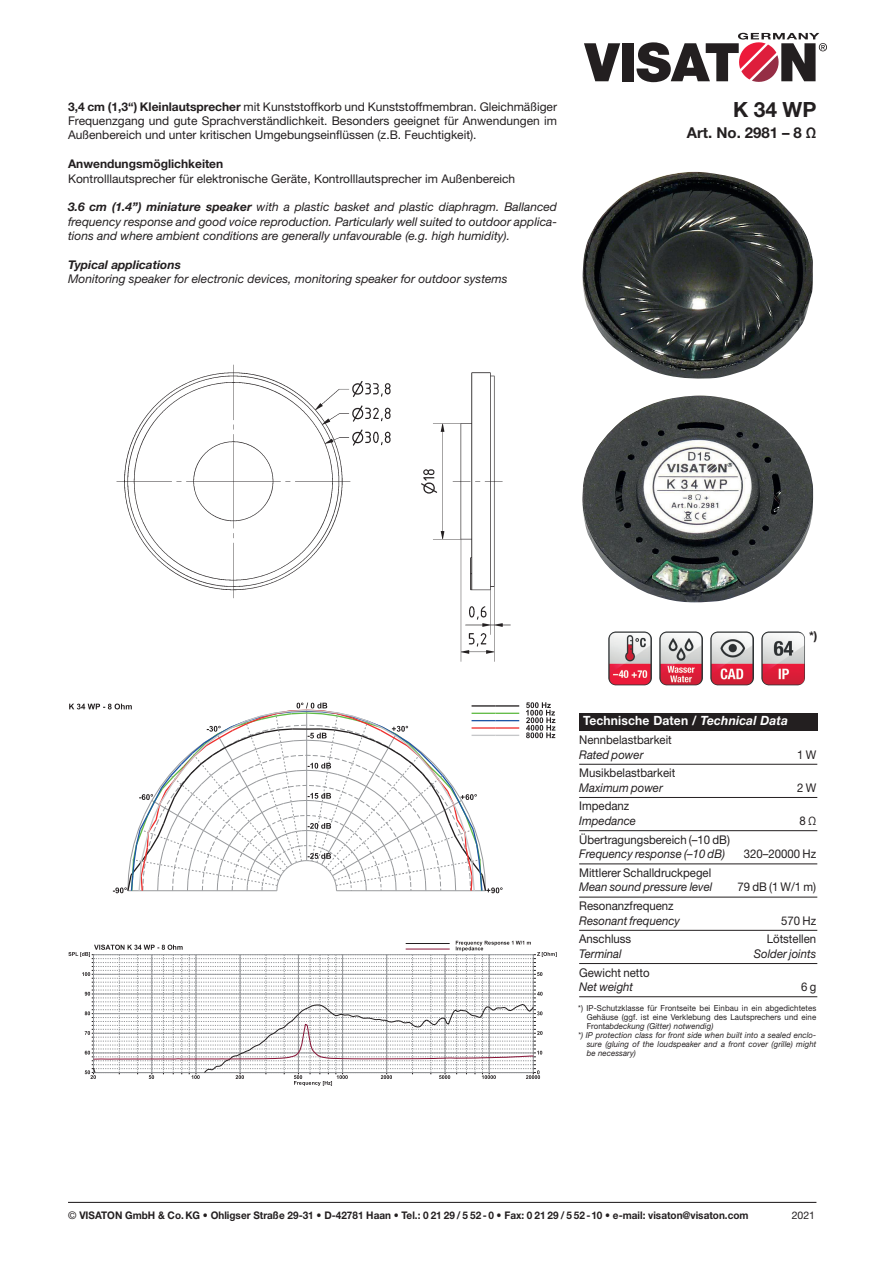
<style>
.page{position:relative;width:893px;height:1263px;background:#fff}
.page>*{position:absolute;margin:0;border:0;box-sizing:border-box;transform-origin:0 0}
.t1{font:700 21px "Helvetica Neue LT Std";color:#231f20}
.t2{font:700 15px "Helvetica Neue LT Std";color:#231f20}
.t3{font:700 12.75px "Helvetica Neue LT Std";letter-spacing:.01em;color:#fff;scale:.95 1}
.t4{font:italic 12px/14.4px "Helvetica Neue LT Std";color:#231f20;text-align:justify}
.t5{font:12px/14.4px "Helvetica Neue LT Std";color:#231f20;text-align:justify}
.t6{font:12px "Helvetica Neue LT Std";color:#231f20;scale:.95 1}
.t7{font:italic 12px "Helvetica Neue LT Std";color:#231f20;scale:.95 1}
.t8{font:700 12px "Helvetica Neue LT Std";color:#231f20}
.t9{font:italic 700 12px "Helvetica Neue LT Std";color:#231f20}
.t10{font:700 10.5px "Helvetica Neue LT Std";color:#231f20;scale:.95 1}
.t11{font:10.5px "Helvetica Neue LT Std";color:#231f20}
.t12{font:italic 8.25px "Helvetica Neue LT Std";letter-spacing:.01em;color:#231f20;scale:.95 1}
.t13{font:8.25px "Helvetica Neue LT Std";letter-spacing:.01em;color:#231f20;scale:.95 1}
.s1{font-weight:700}
.s2{font-style:italic}
.s3{font-style:normal}
.s4{font-weight:400}
</style>
<div class="page">
<svg style="left:584px;top:43px;width:36px;height:38px"></svg>
<div style="left:622px;top:43px;width:12px;height:38px;background:#231f20"></div>
<svg style="left:636px;top:33px;width:191px;height:50px"></svg>
<hr style="left:68px;top:1202px;width:748px;height:1px;background:#231f20">
<img style="left:582px;top:172px;width:231px;height:207px">
<img style="left:582px;top:396px;width:231px;height:206px">
<div style="left:579px;top:713px;width:238px;height:17px;background:#231f20"></div>
<hr style="left:579px;top:764px;width:238px;height:1px;background:#231f20">
<hr style="left:579px;top:797px;width:238px;height:1px;background:#231f20">
<hr style="left:579px;top:830px;width:238px;height:1px;background:#231f20">
<hr style="left:579px;top:864px;width:238px;height:1px;background:#231f20">
<hr style="left:579px;top:897px;width:238px;height:1px;background:#231f20">
<hr style="left:579px;top:930px;width:238px;height:1px;background:#231f20">
<hr style="left:579px;top:963px;width:238px;height:1px;background:#231f20">
<hr style="left:579px;top:996px;width:238px;height:1px;background:#231f20">
<img style="left:608px;top:631px;width:44px;height:54px">
<img style="left:659px;top:631px;width:44px;height:54px">
<img style="left:710px;top:631px;width:44px;height:54px">
<img style="left:761px;top:631px;width:44px;height:54px">
<svg style="left:68px;top:941px;width:489px;height:145px"></svg>
<img style="left:116px;top:364px;width:395px;height:298px">
<svg style="left:69px;top:703px;width:450px;height:190px"></svg>
<hr style="left:472px;top:705px;width:23px;height:2px;background:#231f20">
<hr style="left:495px;top:705px;width:24px;height:2px;background:#231f20">
<svg style="left:526px;top:702px;width:29px;height:36px"></svg>
<p class="t5" style="left:68px;top:99px;width:490px"><span class="s1">3,4 cm (1,3“) Kleinlautsprecher</span> mit Kunststoffkorb und Kunststoffmembran. Gleichmäßiger Frequenzgang und gute Sprachverständlichkeit. Besonders geeignet für Anwendungen im Außenbereich und unter kritischen Umgebungseinflüssen (z.B. Feuchtigkeit).</p>
<p class="t8" style="left:68px;top:157px;width:157px">Anwendungsmöglichkeiten</p>
<p class="t5" style="left:68px;top:171px;width:449px">Kontrolllautsprecher für elektronische Geräte, Kontrolllautsprecher im Außenbereich</p>
<p class="t4" style="left:68px;top:200px;width:490px"><span class="s1">3.6 cm (1.4”) miniature speaker</span> with a plastic basket and plastic diaphragm. Ballanced frequency response and good voice reproduction. Particularly well suited to outdoor applica&shy;tions and where ambient conditions are generally unfavourable (e.g. high humidity).</p>
<p class="t9" style="left:68px;top:257px;width:114px">Typical applications</p>
<p class="t4" style="left:68px;top:272px;width:441px">Monitoring speaker for electronic devices, monitoring speaker for outdoor systems</p>
<h1 class="t1" style="left:733px;top:97px;width:85px">K 34 WP</h1>
<p class="t2" style="left:687px;top:123px;width:131px">Art. No. 2981 – 8 Ω</p>
<p class="t8" style="left:809px;top:629px;width:10px">*)</p>
<p class="t3" style="left:583px;top:713px;width:217px">Technische Daten / <span class="s2">Technical Data</span></p>
<p class="t6" style="left:579px;top:733px;width:99px">Nennbelastbarkeit</p>
<p class="t7" style="left:579px;top:747px;width:69px">Rated power</p>
<p class="t6" style="left:797px;top:747px;width:22px">1 W</p>
<p class="t6" style="left:579px;top:766px;width:103px">Musikbelastbarkeit</p>
<p class="t7" style="left:579px;top:780px;width:90px">Maximum power</p>
<p class="t6" style="left:797px;top:780px;width:22px">2 W</p>
<p class="t6" style="left:579px;top:799px;width:54px">Impedanz</p>
<p class="t7" style="left:579px;top:813px;width:61px">Impedance</p>
<p class="t6" style="left:799px;top:813px;width:19px">8 Ω</p>
<p class="t6" style="left:579px;top:832px;width:160px">Übertragungsbereich (–10 dB)</p>
<p class="t7" style="left:579px;top:847px;width:155px">Frequency response (–10 dB)</p>
<p class="t6" style="left:744px;top:847px;width:78px">320–20000 Hz</p>
<p class="t6" style="left:579px;top:865px;width:141px">Mittlerer Schalldruckpegel</p>
<p class="t7" style="left:579px;top:880px;width:142px">Mean sound pressure level</p>
<p class="t6" style="left:737px;top:880px;width:84px">79 dB (1 W/1 m)</p>
<p class="t6" style="left:579px;top:899px;width:101px">Resonanzfrequenz</p>
<p class="t7" style="left:579px;top:913px;width:108px">Resonant frequency</p>
<p class="t6" style="left:781px;top:913px;width:38px">570 Hz</p>
<p class="t6" style="left:579px;top:932px;width:56px">Anschluss</p>
<p class="t6" style="left:767px;top:932px;width:54px">Lötstellen</p>
<p class="t7" style="left:579px;top:946px;width:46px">Terminal</p>
<p class="t7" style="left:754px;top:946px;width:67px">Solder joints</p>
<p class="t6" style="left:579px;top:965px;width:76px">Gewicht netto</p>
<p class="t7" style="left:579px;top:979px;width:58px">Net weight</p>
<p class="t6" style="left:801px;top:979px;width:17px">6 g</p>
<p class="t13" style="left:578px;top:1003px;width:252px">*) IP-Schutzklasse für Frontseite bei Einbau in ein abgedichtetes</p>
<p class="t13" style="left:587px;top:1012px;width:243px">Gehäuse (ggf. ist eine Verklebung des Lautsprechers und eine</p>
<p class="t12" style="left:587px;top:1021px;width:135px"><span class="s3">Front</span>abdeckung (Gitter) notwendig)</p>
<p class="t12" style="left:578px;top:1030px;width:252px">*) IP protection class for front side when built into a sealed enclo-</p>
<p class="t12" style="left:587px;top:1039px;width:243px">sure (gluing of the loudspeaker and a front cover (grille) might</p>
<p class="t12" style="left:587px;top:1048px;width:53px">be necessary)</p>
<p class="t10" style="left:68px;top:1209px;width:718px"><span class="s4">©</span> VISATON GmbH &amp; Co. KG • Ohligser Straße 29-31 • D-42781 Haan • Tel.: 0 21 29 / 5 52- 0 • Fax: 0 21 29 / 5 52 -10 • e-mail: visaton@visaton.com</p>
<p class="t11" style="left:792px;top:1209px;width:25px">2021</p>
</div>
